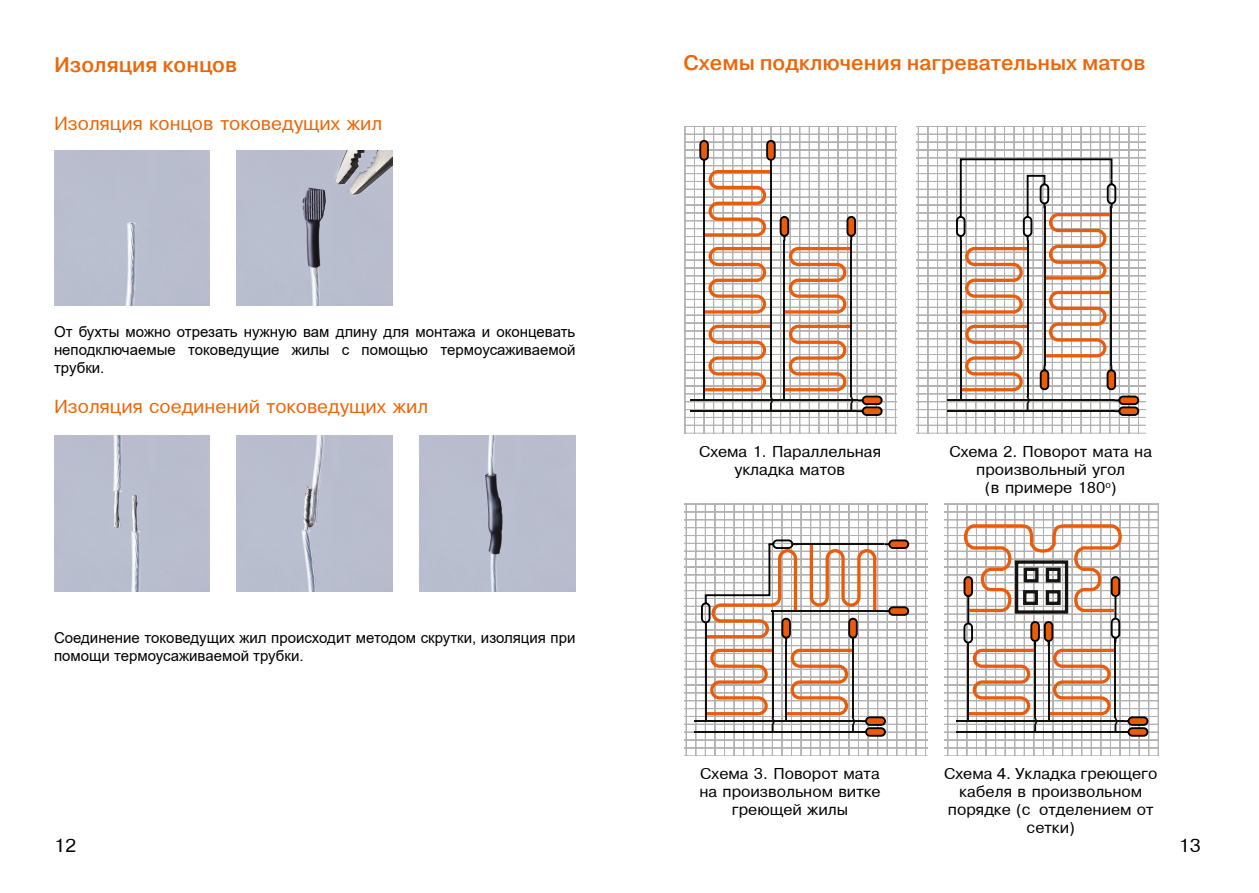
<style>
.page{position:relative;width:1259px;height:893px;background:#fff}
.page>*{position:absolute;margin:0;border:0;box-sizing:border-box;transform-origin:0 0}
.t1{font:700 21px "Pragmatica Light C";color:#ec6608}
.t2{font:18px "Pragmatica Cyrillic";color:#ec6608}
.t3{font:18px "Pragmatica Cyrillic";color:#000}
.t4{font:15px/18px "Arial";color:#000;text-align:justify}
.t5{font:15px/18px "Pragmatica Cyrillic";color:#000;text-align:center}
</style>
<div class="page">
<div style="left:420px;top:436px;width:155px;height:155px;background:#b9bdce"></div>
<div style="left:237px;top:436px;width:155px;height:155px;background:#b9bdce"></div>
<div style="left:54px;top:150px;width:155px;height:155px;background:#b9bdce"></div>
<div style="left:54px;top:436px;width:155px;height:155px;background:#b9bdce"></div>
<img style="left:237px;top:150px;width:155px;height:155px">
<svg style="left:684px;top:126px;width:212px;height:307px"></svg>
<hr style="left:703px;top:319px;width:2px;height:80px;background:#11100a">
<hr style="left:770px;top:319px;width:2px;height:78px;background:#11100a">
<svg style="left:704px;top:325px;width:69px;height:85px"></svg>
<hr style="left:703px;top:241px;width:2px;height:78px;background:#11100a">
<hr style="left:770px;top:241px;width:2px;height:78px;background:#11100a">
<hr style="left:783px;top:319px;width:2px;height:81px;background:#11100a">
<hr style="left:850px;top:319px;width:2px;height:78px;background:#11100a">
<svg style="left:784px;top:325px;width:99px;height:92px"></svg>
<hr style="left:783px;top:241px;width:2px;height:78px;background:#11100a">
<hr style="left:850px;top:241px;width:2px;height:78px;background:#11100a">
<svg style="left:698px;top:139px;width:159px;height:175px"></svg>
<hr style="left:703px;top:164px;width:2px;height:78px;background:#11100a">
<hr style="left:770px;top:164px;width:2px;height:78px;background:#11100a">
<hr style="left:690px;top:399px;width:168px;height:2px;background:#11100a">
<hr style="left:690px;top:410px;width:168px;height:2px;background:#11100a">
<svg style="left:684px;top:504px;width:243px;height:252px"></svg>
<hr style="left:694px;top:720px;width:167px;height:2px;background:#11100a">
<hr style="left:694px;top:731px;width:167px;height:2px;background:#11100a">
<svg style="left:700px;top:538px;width:210px;height:200px"></svg>
<svg style="left:944px;top:504px;width:214px;height:252px"></svg>
<hr style="left:956px;top:720px;width:167px;height:2px;background:#11100a">
<hr style="left:956px;top:731px;width:167px;height:2px;background:#11100a">
<svg style="left:962px;top:521px;width:187px;height:217px"></svg>
<svg style="left:916px;top:126px;width:229px;height:307px"></svg>
<hr style="left:947px;top:399px;width:167px;height:2px;background:#11100a">
<hr style="left:947px;top:410px;width:167px;height:2px;background:#11100a">
<svg style="left:955px;top:157px;width:185px;height:260px"></svg>
<h1 class="t1" style="left:54px;top:53px;width:185px">Изоляция концов</h1>
<p class="t2" style="left:54px;top:113px;width:330px">Изоляция концов токоведущих жил</p>
<p class="t4" style="left:54px;top:322px;width:523px">От бухты можно отрезать нужную вам длину для монтажа и оконцевать неподключаемые токоведущие жилы с помощью термоусаживаемой трубки.</p>
<p class="t2" style="left:54px;top:396px;width:376px">Изоляция соединений токоведущих жил</p>
<p class="t4" style="left:54px;top:629px;width:523px">Соединение токоведущих жил происходит методом скрутки, изоляция при помощи термоусаживаемой трубки.</p>
<h1 class="t1" style="left:683px;top:51px;width:463px">Схемы подключения нагревательных матов</h1>
<p class="t5" style="left:699px;top:442px;width:184px">Схема 1. Параллельная укладка матов</p>
<p class="t5" style="left:949px;top:442px;width:204px">Схема 2. Поворот мата на произвольный угол<br>(в примере 180<sup>о</sup>)</p>
<p class="t5" style="left:699px;top:765px;width:183px">Схема 3. Поворот мата на произвольном витке греющей жилы</p>
<p class="t5" style="left:944px;top:765px;width:215px">Схема 4. Укладка греющего кабеля в произвольном порядке (с отделением от сетки)</p>
<p class="t3" style="left:54px;top:835px;width:24px">12</p>
<p class="t3" style="left:1178px;top:835px;width:24px">13</p>
</div>
